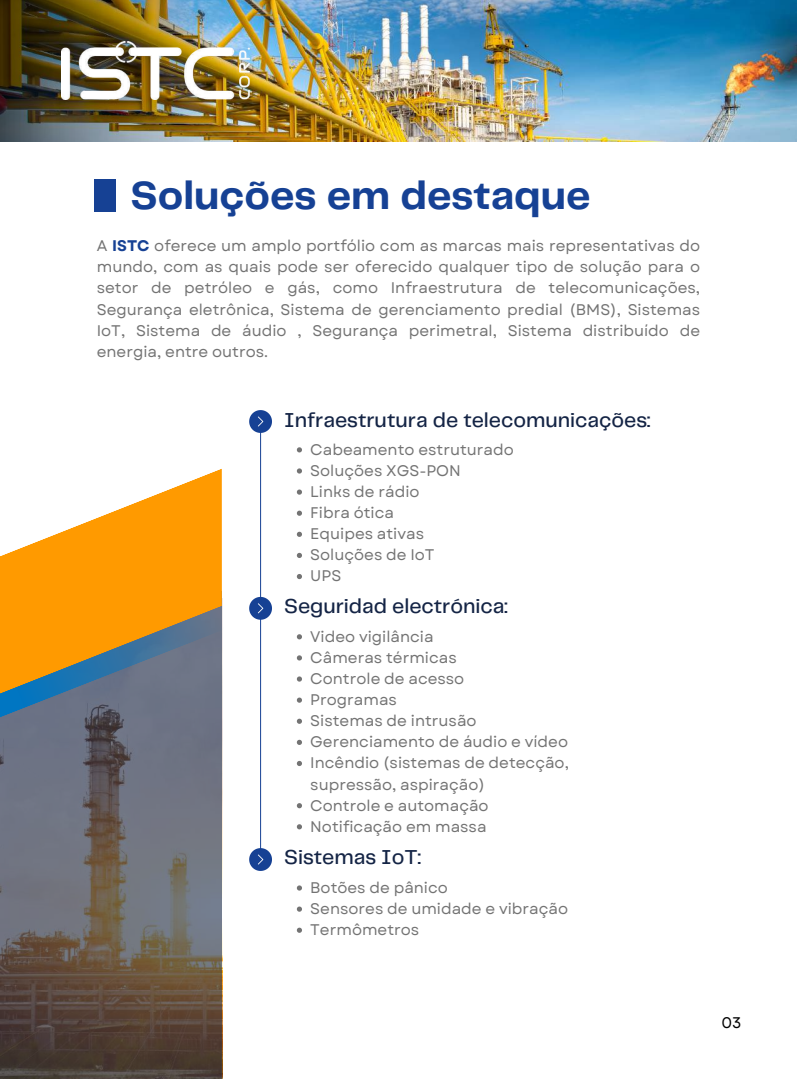
<style>
.page{position:relative;width:797px;height:1079px;background:#fff}
.page>*{position:absolute;margin:0;border:0;box-sizing:border-box;transform-origin:0 0}
.t1{font:700 40.81px "Telegraf";color:#164194}
.t2{font:500 20.94px "Telegraf";color:#142445}
.t3{font:15.38px/21.1px "Garet";color:#737373}
.t4{font:15.38px "Garet";color:#000}
.s1{font-weight:700;color:#164194}
</style>
<div class="page">
<div style="left:94px;top:179px;width:22px;height:33px;background:#164194"></div>
<svg style="left:0;top:786px;width:222px;height:292px"></svg>
<svg style="left:0;top:607px;width:223px;height:179px;fill:#6d7284"></svg>
<svg style="left:0;top:468px;width:222px;height:259px;fill:#ff9a00"></svg>
<img style="left:0;top:0;width:797px;height:142px">
<img style="left:0;top:0;width:255px;height:141px">
<img style="left:62px;top:42px;width:187px;height:58px">
<hr style="left:260px;top:421px;width:1px;height:439px;background:#164194">
<svg style="left:249px;top:410px;width:23px;height:23px"></svg>
<svg style="left:249px;top:847px;width:23px;height:23px"></svg>
<svg style="left:249px;top:596px;width:23px;height:23px"></svg>
<svg style="left:297px;top:447px;width:5px;height:5px"></svg>
<svg style="left:297px;top:468px;width:5px;height:5px"></svg>
<svg style="left:297px;top:489px;width:5px;height:5px"></svg>
<svg style="left:297px;top:510px;width:5px;height:5px"></svg>
<svg style="left:297px;top:531px;width:5px;height:5px"></svg>
<svg style="left:297px;top:552px;width:5px;height:6px"></svg>
<svg style="left:297px;top:574px;width:5px;height:5px"></svg>
<svg style="left:297px;top:634px;width:5px;height:5px"></svg>
<svg style="left:297px;top:655px;width:5px;height:5px"></svg>
<svg style="left:297px;top:676px;width:5px;height:5px"></svg>
<svg style="left:297px;top:697px;width:5px;height:5px"></svg>
<svg style="left:297px;top:718px;width:5px;height:5px"></svg>
<svg style="left:297px;top:739px;width:5px;height:5px"></svg>
<svg style="left:297px;top:760px;width:5px;height:5px"></svg>
<svg style="left:297px;top:803px;width:5px;height:5px"></svg>
<svg style="left:297px;top:824px;width:5px;height:5px"></svg>
<svg style="left:297px;top:885px;width:5px;height:5px"></svg>
<svg style="left:297px;top:906px;width:5px;height:5px"></svg>
<svg style="left:297px;top:927px;width:5px;height:5px"></svg>
<h1 class="t1" style="left:131px;top:178px;width:462px">Soluções em destaque</h1>
<p class="t3" style="left:97px;top:235px;width:605px;text-align:justify">A <span class="s1">ISTC</span> oferece um amplo portfólio com as marcas mais representativas do mundo, com as quais pode ser oferecido qualquer tipo de solução para o setor de petróleo e gás, como Infraestrutura de telecomunicações, Segurança eletrônica, Sistema de gerenciamento predial (BMS), Sistemas IoT, Sistema de áudio , Segurança perimetral, Sistema distribuído de energia, entre outros.</p>
<h2 class="t2" style="left:284px;top:411px;width:368px">Infraestrutura de telecomunicações:</h2>
<p class="t3" style="left:310px;top:439px;width:205px">Cabeamento estruturado<br>Soluções XGS-PON<br>Links de rádio<br>Fibra ótica<br>Equipes ativas<br>Soluções de IoT<br>UPS</p>
<h2 class="t2" style="left:284px;top:596px;width:225px">Seguridad electrónica:</h2>
<p class="t3" style="left:310px;top:625px;width:260px">Video vigilância<br>Câmeras térmicas<br>Controle de acesso<br>Programas<br>Sistemas de intrusão<br>Gerenciamento de áudio e vídeo<br>Incêndio (sistemas de detecção, supressão, aspiração)<br>Controle e automação<br>Notificação em massa</p>
<h2 class="t2" style="left:284px;top:847px;width:138px">Sistemas IoT:</h2>
<p class="t3" style="left:310px;top:876px;width:259px">Botões de pânico<br>Sensores de umidade e vibração<br>Termômetros</p>
<p class="t4" style="left:721px;top:1011px;width:22px">03</p>
</div>
